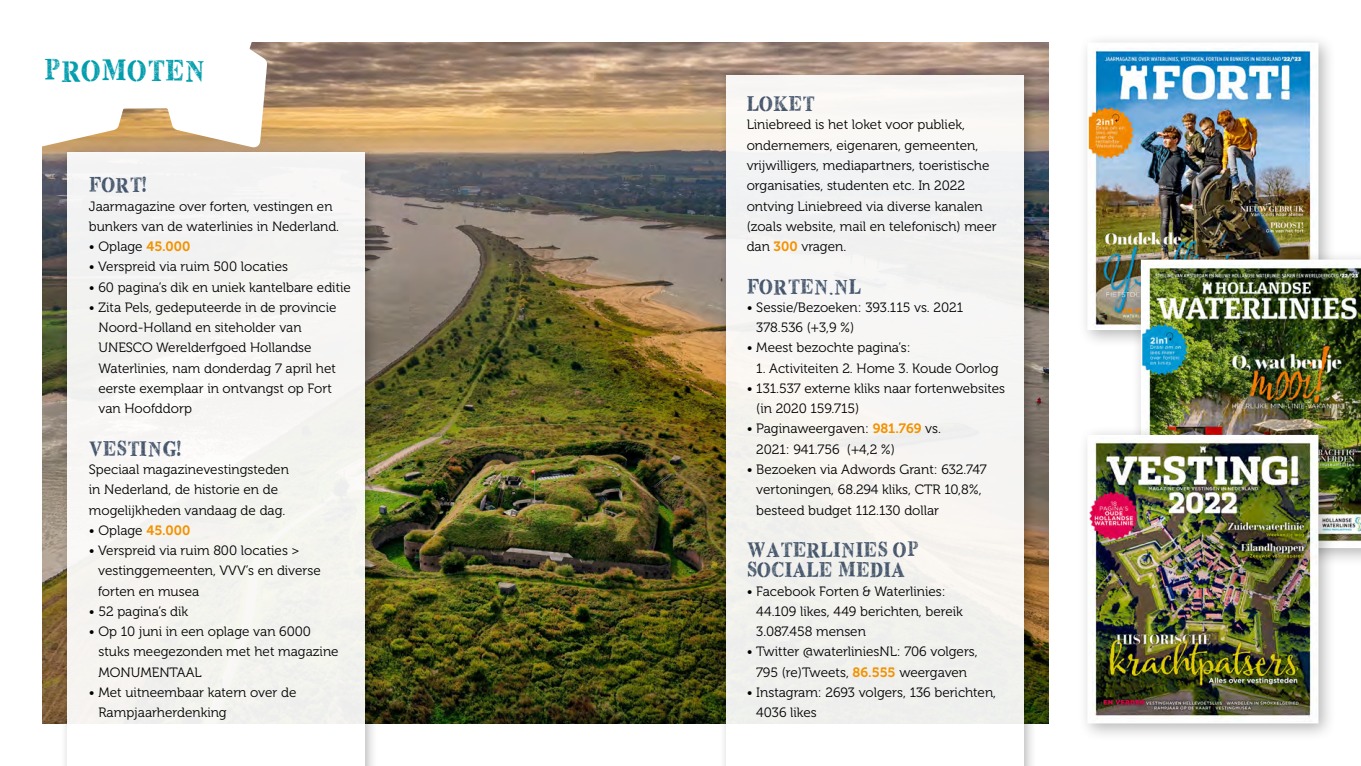
<style>
.page{position:relative;width:1361px;height:766px;background:#fff}
.page>*{position:absolute;margin:0;border:0;box-sizing:border-box;transform-origin:0 0}
.t1{font:29.7px "Top Secret Stamp";letter-spacing:-.01em;color:#009dad}
.t2{font:21px/20.2px "Top Secret Stamp";letter-spacing:-.01em;color:#44556b}
.t3{font:13.5px/20.2px "Museo 300";color:#000}
.s1{font-family:"Museo 700";color:#f39200}
</style>
<div class="page">
<img style="left:43px;top:43px;width:1005px;height:680px">
<div style="left:719px;top:68px;width:318px;height:697px;background:#000;opacity:.29"></div>
<div style="left:726px;top:75px;width:298px;height:690px;background:#f5f4f2"></div>
<svg style="left:42px;top:42px;width:297px;height:115px"></svg>
<div style="left:60px;top:145px;width:318px;height:620px;background:#000;opacity:.29"></div>
<div style="left:67px;top:152px;width:298px;height:613px;background:linear-gradient(to right,#f6f5f4,#f5f5f2)"></div>
<div style="left:1077px;top:33px;width:260px;height:315px;background:#000;opacity:.29"></div>
<img style="left:1089px;top:45px;width:227px;height:283px">
<div style="left:1131px;top:249px;width:230px;height:317px;background:#000;opacity:.29"></div>
<img style="left:1141px;top:259px;width:220px;height:289px">
<div style="left:1077px;top:425px;width:260px;height:316px;background:#000;opacity:.29"></div>
<img style="left:1089px;top:437px;width:227px;height:284px">
<p class="t1" style="left:44px;top:53px;width:163px">PROMOTEN</p>
<p class="t2" style="left:89px;top:175px;width:59px">FORT!</p>
<p class="t3" style="left:89px;top:196px;width:252px">Jaarmagazine over forten, vestingen en bunkers van de waterlinies in Nederland.</p>
<p class="t3" style="left:89px;top:236px;width:103px">• Oplage <span class="s1">45.000</span></p>
<p class="t3" style="left:89px;top:257px;width:201px">• Verspreid via ruim 500 locaties</p>
<p class="t3" style="left:89px;top:277px;width:264px">• 60 pagina’s dik en uniek kantelbare editie</p>
<p class="t3" style="left:98px;top:297px;width:240px;text-indent:-10px">• Zita Pels, gedeputeerde in de provincie Noord-Holland en siteholder van UNESCO Werelderfgoed Hollandse Waterlinies, nam donderdag 7 april het eerste exemplaar in ontvangst op Fort van Hoofddorp</p>
<p class="t2" style="left:89px;top:438px;width:94px">VESTING!</p>
<p class="t3" style="left:89px;top:459px;width:201px">Speciaal magazinevestingsteden in Nederland, de historie en de mogelijkheden vandaag de dag.</p>
<p class="t3" style="left:89px;top:520px;width:103px">• Oplage <span class="s1">45.000</span></p>
<p class="t3" style="left:98px;top:540px;width:224px;text-indent:-9px">• Verspreid via ruim 800 locaties &gt; vestinggemeenten, VVV’s en diverse forten en musea</p>
<p class="t3" style="left:89px;top:601px;width:101px">• 52 pagina’s dik</p>
<p class="t3" style="left:98px;top:621px;width:242px;text-indent:-10px">• Op 10 juni in een oplage van 6000 stuks meegezonden met het magazine<br>MONUMENTAAL</p>
<p class="t3" style="left:98px;top:682px;width:199px;text-indent:-10px">• Met uitneembaar katern over de<br>Rampjaarherdenking</p>
<p class="t2" style="left:746px;top:94px;width:70px">LOKET</p>
<p class="t3" style="left:746px;top:115px;width:251px">Liniebreed is het loket voor publiek, ondernemers, eigenaren, gemeenten, vrijwilligers, mediapartners, toeristische organisaties, studenten etc. In 2022 ontving Liniebreed via diverse kanalen (zoals website, mail en telefonisch) meer dan <span class="s1">300</span> vragen.</p>
<p class="t2" style="left:746px;top:276px;width:116px">FORTEN.NL</p>
<p class="t3" style="left:756px;top:297px;width:208px;text-indent:-10px">• Sessie/Bezoeken: 393.115 vs. 2021<br>378.536 (+3,9 %)</p>
<p class="t3" style="left:746px;top:338px;width:165px">• Meest bezochte pagina’s:</p>
<p class="t3" style="left:756px;top:358px;width:244px">1. Activiteiten 2. Home 3. Koude Oorlog</p>
<p class="t3" style="left:756px;top:378px;width:250px;text-indent:-10px">• 131.537 externe kliks naar fortenwebsites (in 2020 159.715)</p>
<p class="t3" style="left:756px;top:419px;width:186px;text-indent:-10px">• Paginaweergaven: <span class="s1">981.769</span> vs.<br>2021: 941.756 (+4,2 %)</p>
<p class="t3" style="left:756px;top:459px;width:232px;text-indent:-10px">• Bezoeken via Adwords Grant: 632.747 vertoningen, 68.294 kliks, CTR 10,8%, besteed budget 112.130 dollar</p>
<p class="t2" style="left:746px;top:539px;width:174px">WATERLINIES OP<br>SOCIALE MEDIA</p>
<p class="t3" style="left:756px;top:581px;width:208px;text-indent:-10px">• Facebook Forten &amp; Waterlinies:<br>44.109 likes, 449 berichten, bereik<br>3.087.458 mensen</p>
<p class="t3" style="left:746px;top:641px;width:232px;text-align:center">• Twitter @waterliniesNL: 706 volgers,<br>795 (re)Tweets, <span class="s1">86.555</span> weergaven</p>
<p class="t3" style="left:756px;top:682px;width:241px;text-indent:-10px">• Instagram: 2693 volgers, 136 berichten,<br>4036 likes</p>
</div>
